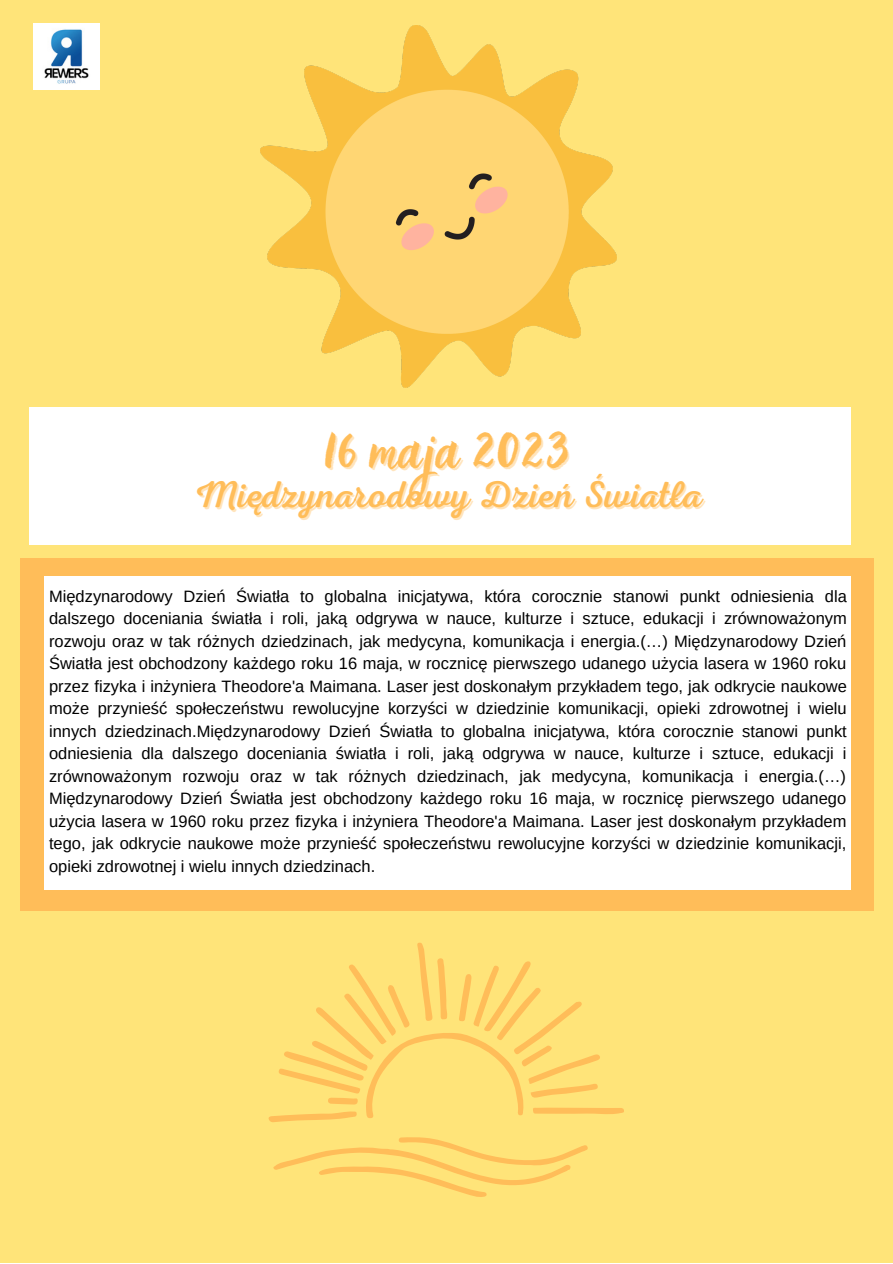
<style>
.page{position:relative;width:893px;height:1264px;background:#fff}
.page>*{position:absolute;margin:0;border:0;box-sizing:border-box;transform-origin:0 0}
.t1{font:42px "Holla";color:#ffbd59}
.t2{font:37.5px "Nexa Script";color:#ffbd59}
.t3{font:16.5px/22.5px "Arimo";color:#000;text-align:justify}
</style>
<div class="page">
<div style="left:0;top:0;width:892px;height:1262px;background:#ffe479"></div>
<div style="left:20px;top:558px;width:852px;height:352px;background:#ffbd59"></div>
<div style="left:30px;top:407px;width:821px;height:137px;background:#fff"></div>
<div style="left:45px;top:576px;width:806px;height:313px;background:#fff"></div>
<img style="left:34px;top:24px;width:65px;height:65px">
<img style="left:260px;top:26px;width:357px;height:362px">
<svg style="left:268px;top:942px;width:356px;height:180px"></svg>
<svg style="left:273px;top:1137px;width:315px;height:60px"></svg>
<p class="t1" style="left:323px;top:427px;width:248px">16 MAJA 2023</p>
<p class="t2" style="left:194px;top:473px;width:509px">Międzynarodowy Dzień Światła</p>
<p class="t3" style="left:49px;top:585px;width:799px">Międzynarodowy Dzień Światła to globalna inicjatywa, która corocznie stanowi punkt odniesienia dla dalszego doceniania światła i roli, jaką odgrywa w nauce, kulturze i sztuce, edukacji i zrównoważonym rozwoju oraz w tak różnych dziedzinach, jak medycyna, komunikacja i energia.(…) Międzynarodowy Dzień Światła jest obchodzony każdego roku 16 maja, w rocznicę pierwszego udanego użycia lasera w 1960 roku przez fizyka i inżyniera Theodore'a Maimana. Laser jest doskonałym przykładem tego, jak odkrycie naukowe może przynieść społeczeństwu rewolucyjne korzyści w dziedzinie komunikacji, opieki zdrowotnej i wielu innych dziedzinach.Międzynarodowy Dzień Światła to globalna inicjatywa, która corocznie stanowi punkt odniesienia dla dalszego doceniania światła i roli, jaką odgrywa w nauce, kulturze i sztuce, edukacji i zrównoważonym rozwoju oraz w tak różnych dziedzinach, jak medycyna, komunikacja i energia.(…)<br>Międzynarodowy Dzień Światła jest obchodzony każdego roku 16 maja, w rocznicę pierwszego udanego użycia lasera w 1960 roku przez fizyka i inżyniera Theodore'a Maimana. Laser jest doskonałym przykładem tego, jak odkrycie naukowe może przynieść społeczeństwu rewolucyjne korzyści w dziedzinie komunikacji, opieki zdrowotnej i wielu innych dziedzinach.</p>
</div>
